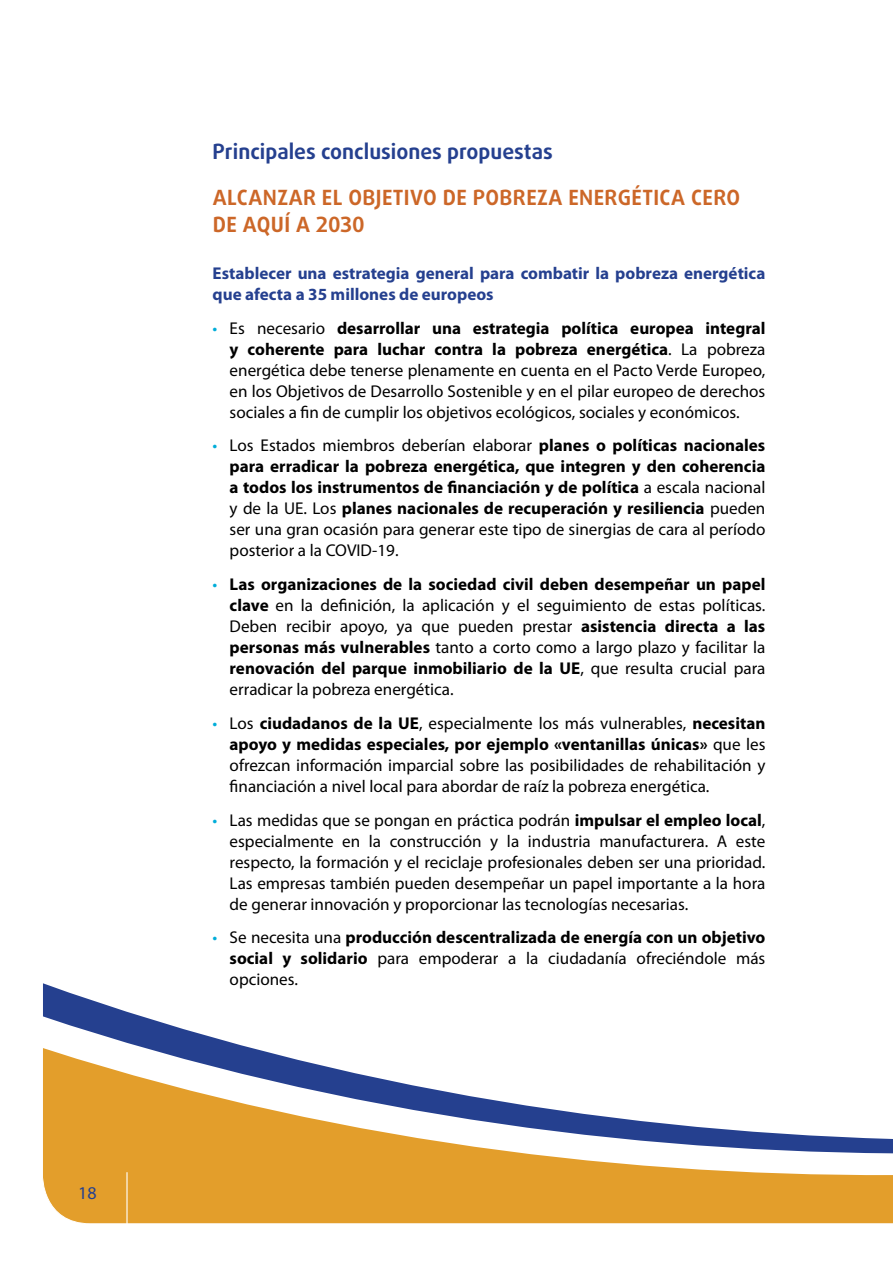
<style>
.page{position:relative;width:893px;height:1263px;background:#fff}
.page>*{position:absolute;margin:0;border:0;box-sizing:border-box;transform-origin:0 0}
.body_text{font:700 21px/27px "Daxline Pro";letter-spacing:.02em;color:#cc6728}
.t1{font:700 21px "Daxline Pro";color:#25408f}
.t2{font:18px "Myriad Pro";color:#25408f}
.t3{font:17.1px/21px "Myriad Pro";color:#000;text-align:justify}
.t4{font:700 17.1px/21px "Myriad Pro";color:#000;text-align:justify}
.body_text-2{font:700 17.1px/21px "Myriad Pro";color:#25408f}
.s1{font-size:17.25px;color:#00add9}
.s2{font-weight:700}
.s3{font-weight:400;font-size:17.25px;color:#00add9}
.s4{font-weight:400}
</style>
<div class="page">
<svg style="left:42px;top:983px;width:851px;height:241px"></svg>
<p class="t2" style="left:78px;top:1183px;width:20px">18</p>
<h2 class="t1" style="left:213px;top:137px;width:342px">Principales conclusiones propuestas</h2>
<p class="body_text" style="left:213px;top:184px;width:529px">ALCANZAR EL OBJETIVO DE POBREZA ENERGÉTICA CERO<br>DE AQUÍ A 2030</p>
<p class="body_text-2" style="left:213px;top:263px;width:554px">Establecer una estrategia general para combatir la pobreza energética que afecta a 35 millones de europeos</p>
<p class="t3" style="left:230px;top:318px;width:537px;text-indent:-17px"><span class="s1">•</span> Es necesario <span class="s2">desarrollar una estrategia política europea integral y coherente para luchar contra la pobreza energética</span>. La pobreza energética debe tenerse plenamente en cuenta en el Pacto Verde Europeo, en los Objetivos de Desarrollo Sostenible y en el pilar europeo de derechos sociales a fin de cumplir los objetivos ecológicos, sociales y económicos.</p>
<p class="t4" style="left:230px;top:435px;width:537px;text-indent:-17px"><span class="s3">•</span> <span class="s4">Los Estados miembros deberían elaborar</span> planes o políticas nacionales para erradicar la pobreza energética, que integren y den coherencia a todos los instrumentos de financiación y de política <span class="s4">a escala nacional y de la UE. Los</span> planes nacionales de recuperación y resiliencia <span class="s4">pueden ser una gran ocasión para generar este tipo de sinergias de cara al período posterior a la COVID-19.</span></p>
<p class="t3" style="left:230px;top:574px;width:537px;text-indent:-17px"><span class="s1">•</span> <span class="s2">Las organizaciones de la sociedad civil deben desempeñar un papel clave</span> en la definición, la aplicación y el seguimiento de estas políticas.<br>Deben recibir apoyo, ya que pueden prestar <span class="s2">asistencia directa a las personas más vulnerables</span> tanto a corto como a largo plazo y facilitar la <span class="s2">renovación del parque inmobiliario de la UE</span>, que resulta crucial para erradicar la pobreza energética.</p>
<p class="t3" style="left:230px;top:713px;width:537px;text-indent:-17px"><span class="s1">•</span> Los <span class="s2">ciudadanos de la UE</span>, especialmente los más vulnerables, <span class="s2">necesitan apoyo y medidas especiales, por ejemplo «ventanillas únicas»</span> que les ofrezcan información imparcial sobre las posibilidades de rehabilitación y financiación a nivel local para abordar de raíz la pobreza energética.</p>
<p class="t3" style="left:230px;top:810px;width:537px;text-indent:-17px"><span class="s1">•</span> Las medidas que se pongan en práctica podrán <span class="s2">impulsar el empleo local</span>, especialmente en la construcción y la industria manufacturera. A este respecto, la formación y el reciclaje profesionales deben ser una prioridad.<br>Las empresas también pueden desempeñar un papel importante a la hora de generar innovación y proporcionar las tecnologías necesarias.</p>
<p class="t3" style="left:230px;top:927px;width:537px;text-indent:-17px"><span class="s1">•</span> Se necesita una <span class="s2">producción descentralizada de energía con un objetivo social y solidario</span> para empoderar a la ciudadanía ofreciéndole más opciones.</p>
</div>
